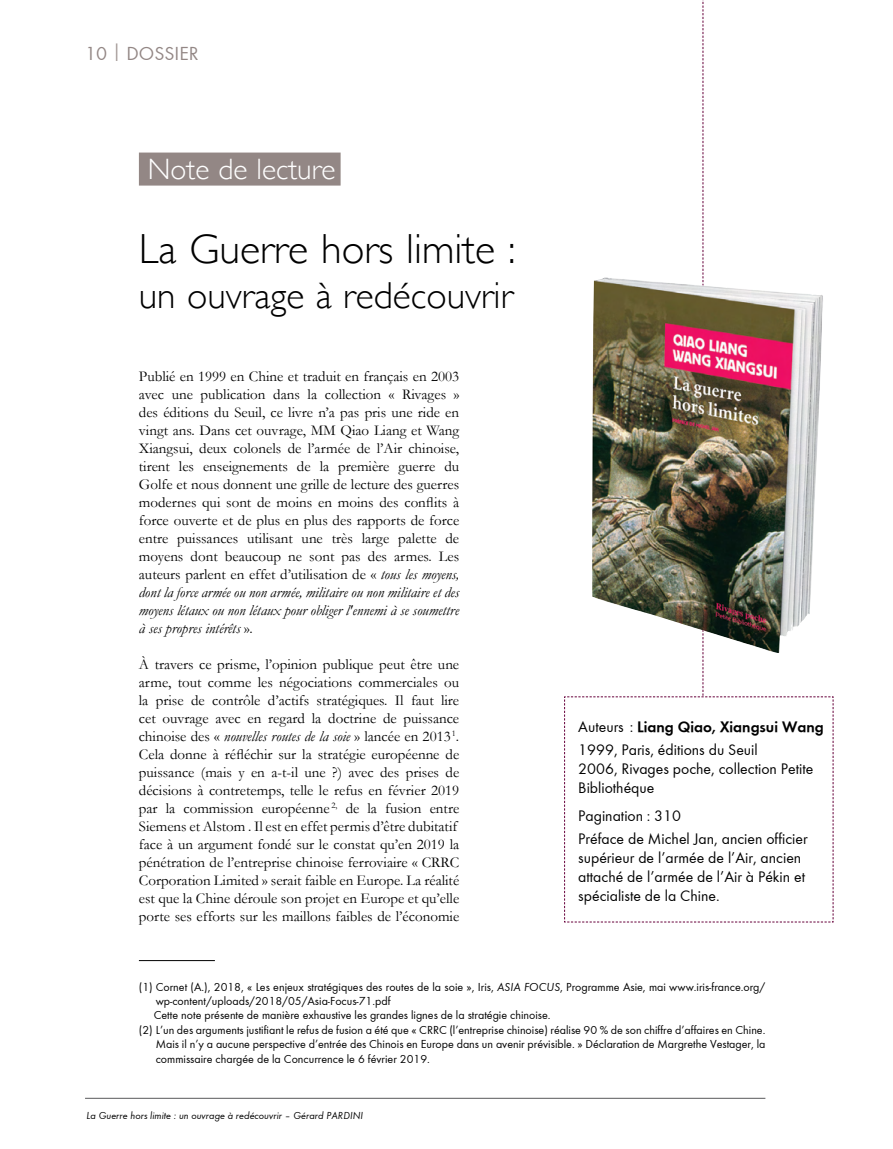
<style>
.page{position:relative;width:893px;height:1149px;background:#fff}
.page>*{position:absolute;margin:0;border:0;box-sizing:border-box;transform-origin:0 0}
.t1{font:300 42px "Gill Sans";color:#000}
.t2{font:300 37.5px "Gill Sans";color:#000}
.t3{font:300 29.4px "Gill Sans";color:#fff}
.t4{font:19.5px "Function";color:#938785}
.t5{font:15.75px/18.9px "Function";color:#000}
.t6{font:15px/18px "Garamond";color:#000;text-align:justify}
.t7{font:12px "Function";color:#000}
.t8{font:italic 10.5px "Function";color:#000}
.s1{font-family:"Gill Sans";font-weight:300;font-size:25.5px;color:#a69b99}
.s2{font-style:italic}
.s3{font-weight:700}
</style>
<div class="page">
<hr style="left:85px;top:1097px;width:680px;height:1px;background:#58595b">
<div style="left:139px;top:152px;width:202px;height:33px;background:#938785"></div>
<hr style="left:139px;top:960px;width:76px;height:1px;background:#000">
<img style="left:592px;top:0;width:231px;height:696px">
<svg style="left:564px;top:696px;width:270px;height:226px"></svg>
<h3 class="t4" style="left:85px;top:42px;width:115px">10 <span class="s1">I</span> DOSSIER</h3>
<h3 class="t3" style="left:148px;top:146px;width:189px">Note de lecture</h3>
<h1 class="t1" style="left:139px;top:216px;width:378px">La Guerre hors limite :</h1>
<h2 class="t2" style="left:139px;top:266px;width:376px">un ouvrage à redécouvrir</h2>
<p class="t6" style="left:139px;top:366px;width:322px">Publié en 1999 en Chine et traduit en français en 2003 avec une publication dans la collection « Rivages » des éditions du Seuil, ce livre n’a pas pris une ride en vingt ans. Dans cet ouvrage, MM Qiao Liang et Wang Xiangsui, deux colonels de l’armée de l’Air chinoise, tirent les enseignements de la première guerre du Golfe et nous donnent une grille de lecture des guerres modernes qui sont de moins en moins des conflits à force ouverte et de plus en plus des rapports de force entre puissances utilisant une très large palette de moyens dont beaucoup ne sont pas des armes. Les auteurs parlent en effet d’utilisation de « <span class="s2">tous les moyens, dont la force armée ou non armée, militaire ou non militaire et des moyens létaux ou non létaux pour obliger l'ennemi à se soumettre à ses propres intérêts</span> ».</p>
<p class="t6" style="left:139px;top:654px;width:322px;text-align:left">À travers ce prisme, l’opinion publique peut être une arme, tout comme les négociations commerciales ou la prise de contrôle d’actifs stratégiques. Il faut lire cet ouvrage avec en regard la doctrine de puissance chinoise des « <span class="s2">nouvelles routes de la soie</span> » lancée en 2013<sup>1</sup>.<br>Cela donne à réfléchir sur la stratégie européenne de puissance (mais y en a-t-il une ?) avec des prises de décisions à contretemps, telle le refus en février 2019 par la commission européenne <sup>2,</sup> de la fusion entre Siemens et Alstom . Il est en effet permis d’être dubitatif face à un argument fondé sur le constat qu’en 2019 la pénétration de l’entreprise chinoise ferroviaire « CRRC Corporation Limited » serait faible en Europe. La réalité est que la Chine déroule son projet en Europe et qu’elle porte ses efforts sur les maillons faibles de l’économie</p>
<p class="t5" style="left:578px;top:715px;width:247px;line-height:23.1px">Auteurs : <span class="s3">Liang Qiao, Xiangsui Wang<br></span>1999, Paris, éditions du Seuil</p>
<p class="t5" style="left:578px;top:759px;width:236px">2006, Rivages poche, collection Petite<br>Bibliothéque</p>
<p class="t5" style="left:578px;top:803px;width:231px;line-height:23.1px">Pagination : 310<br>Préface de Michel Jan, ancien officier</p>
<p class="t5" style="left:578px;top:847px;width:228px">supérieur de l’armée de l’Air, ancien attaché de l’armée de l’Air à Pékin et spécialiste de la Chine.</p>
<p class="t7" style="left:139px;top:979px;width:628px">(1) Cornet (A.), 2018, « Les enjeux stratégiques des routes de la soie », Iris, <span class="s2">ASIA FOCUS</span>, Programme Asie, mai www.iris-france.org/</p>
<p class="t7" style="left:156px;top:993px;width:236px">wp-content/uploads/2018/05/Asia-Focus-71.pdf</p>
<p class="t7" style="left:154px;top:1008px;width:398px">Cette note présente de manière exhaustive les grandes lignes de la stratégie chinoise.</p>
<p class="t7" style="left:139px;top:1022px;width:628px">(2) L’un des arguments justifiant le refus de fusion a été que « CRRC (l’entreprise chinoise) réalise 90 % de son chiffre d’affaires en Chine.</p>
<p class="t7" style="left:156px;top:1037px;width:611px">Mais il n’y a aucune perspective d’entrée des Chinois en Europe dans un avenir prévisible. » Déclaration de Margrethe Vestager, la</p>
<p class="t7" style="left:156px;top:1051px;width:276px">commissaire chargée de la Concurrence le 6 février 2019.</p>
<p class="t8" style="left:87px;top:1108px;width:278px">La Guerre hors limite : un ouvrage à redécouvrir – Gérard PARDINI</p>
</div>
